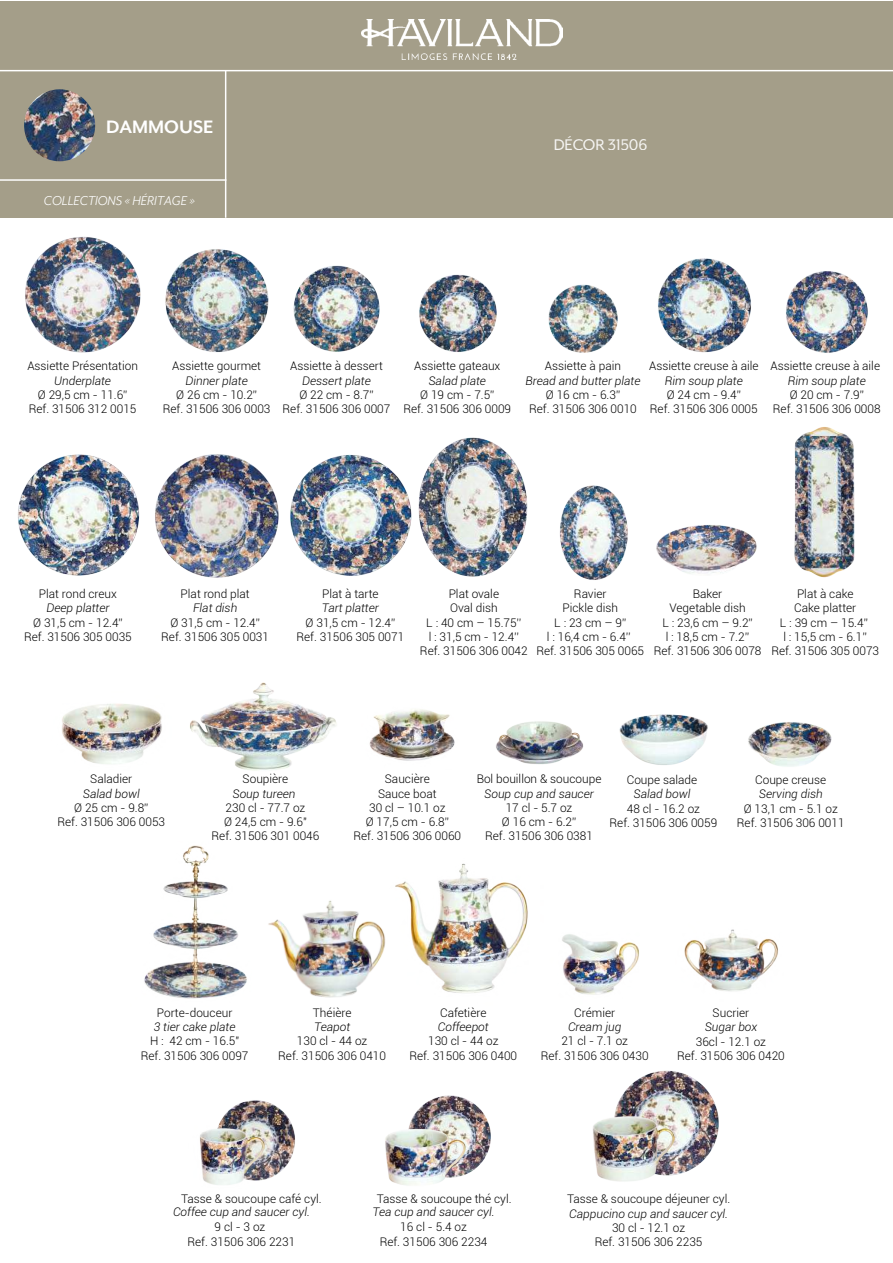
<style>
.page{position:relative;width:893px;height:1263px;background:#fff}
.page>*{position:absolute;margin:0;border:0;box-sizing:border-box;transform-origin:0 0}
.t1{font:700 20.7px "Mr Eaves XL Mod OT";color:#fff}
.t2{font:17.7px "Mr Eaves XL Mod OT";color:#fff}
.t3{font:italic 14.85px "Mr Eaves XL Mod OT";color:#fff}
.t4{font:300 11.85px/14.2px "Roboto";color:#000;text-align:center}
.t5{font:italic 300 11.85px "Roboto";color:#000}
</style>
<div class="page">
<div style="left:0;top:1px;width:892px;height:217px;background:#a49e89"></div>
<hr style="left:0;top:70px;width:892px;height:1px;background:#fff">
<hr style="left:0;top:179px;width:226px;height:2px;background:#fff">
<hr style="left:225px;top:71px;width:1px;height:147px;background:#fff">
<img style="left:25px;top:236px;width:116px;height:117px">
<img style="left:656px;top:525px;width:101px;height:49px">
<img style="left:496px;top:721px;width:88px;height:43px">
<img style="left:748px;top:722px;width:84px;height:45px">
<img style="left:619px;top:714px;width:89px;height:51px">
<img style="left:562px;top:934px;width:77px;height:61px">
<img style="left:548px;top:284px;width:70px;height:69px">
<img style="left:794px;top:426px;width:61px;height:152px">
<img style="left:18px;top:454px;width:122px;height:122px">
<img style="left:418px;top:437px;width:110px;height:140px">
<img style="left:155px;top:454px;width:124px;height:124px">
<img style="left:144px;top:845px;width:103px;height:154px">
<img style="left:560px;top:485px;width:68px;height:95px">
<img style="left:62px;top:704px;width:100px;height:60px">
<img style="left:369px;top:709px;width:86px;height:52px">
<img style="left:684px;top:929px;width:94px;height:62px">
<img style="left:225px;top:1100px;width:70px;height:75px">
<img style="left:200px;top:1114px;width:76px;height:71px">
<img style="left:619px;top:1070px;width:100px;height:101px">
<img style="left:593px;top:1101px;width:96px;height:81px">
<img style="left:413px;top:1095px;width:78px;height:73px">
<img style="left:385px;top:1117px;width:91px;height:68px">
<img style="left:268px;top:900px;width:116px;height:98px">
<img style="left:290px;top:454px;width:122px;height:122px">
<img style="left:658px;top:258px;width:93px;height:95px">
<img style="left:786px;top:271px;width:82px;height:82px">
<img style="left:293px;top:265px;width:87px;height:87px">
<img style="left:419px;top:274px;width:78px;height:78px">
<img style="left:165px;top:249px;width:104px;height:103px">
<img style="left:361px;top:19px;width:202px;height:41px">
<img style="left:190px;top:682px;width:147px;height:89px">
<img style="left:384px;top:863px;width:144px;height:130px">
<img style="left:24px;top:89px;width:71px;height:63px">
<img style="left:36px;top:152px;width:47px;height:9px">
<h1 class="t1" style="left:106px;top:116px;width:109px">DAMMOUSE</h1>
<p class="t3" style="left:44px;top:193px;width:153px">COLLECTIONS « HÉRITAGE »</p>
<h2 class="t2" style="left:553px;top:135px;width:96px">DÉCOR 31506</h2>
<p class="t4" style="left:27px;top:359px;width:112px">Assiette Présentation</p>
<p class="t5" style="left:54px;top:373px;width:58px">Underplate</p>
<p class="t4" style="left:29px;top:387px;width:109px">Ø 29,5 cm - 11.6”<br>Ref. 31506 312 0015</p>
<p class="t4" style="left:172px;top:359px;width:90px">Assiette gourmet</p>
<p class="t5" style="left:185px;top:373px;width:64px">Dinner plate</p>
<p class="t4" style="left:163px;top:387px;width:109px">Ø 26 cm - 10.2”<br>Ref. 31506 306 0003</p>
<p class="t4" style="left:290px;top:359px;width:94px">Assiette à dessert</p>
<p class="t5" style="left:302px;top:373px;width:70px">Dessert plate</p>
<p class="t4" style="left:283px;top:387px;width:109px">Ø 22 cm - 8.7”<br>Ref. 31506 306 0007</p>
<p class="t4" style="left:414px;top:359px;width:88px">Assiette gateaux</p>
<p class="t5" style="left:428px;top:373px;width:59px">Salad plate</p>
<p class="t4" style="left:403px;top:387px;width:109px">Ø 19 cm - 7.5”<br>Ref. 31506 306 0009</p>
<p class="t4" style="left:545px;top:359px;width:78px">Assiette à pain</p>
<p class="t5" style="left:525px;top:373px;width:116px">Bread and butter plate</p>
<p class="t4" style="left:529px;top:387px;width:109px">Ø 16 cm - 6.3”<br>Ref. 31506 306 0010</p>
<p class="t4" style="left:649px;top:359px;width:111px">Assiette creuse à aile</p>
<p class="t5" style="left:665px;top:373px;width:80px">Rim soup plate</p>
<p class="t4" style="left:650px;top:387px;width:109px">Ø 24 cm - 9.4”<br>Ref. 31506 306 0005</p>
<p class="t4" style="left:771px;top:359px;width:111px">Assiette creuse à aile</p>
<p class="t5" style="left:788px;top:373px;width:80px">Rim soup plate</p>
<p class="t4" style="left:773px;top:387px;width:109px">Ø 20 cm - 7.9”<br>Ref. 31506 306 0008</p>
<p class="t4" style="left:39px;top:587px;width:80px">Plat rond creux</p>
<p class="t5" style="left:46px;top:601px;width:65px">Deep platter</p>
<p class="t4" style="left:24px;top:615px;width:109px">Ø 31,5 cm - 12.4”<br>Ref. 31506 305 0035</p>
<p class="t4" style="left:181px;top:587px;width:71px">Plat rond plat</p>
<p class="t5" style="left:193px;top:601px;width:46px">Flat dish</p>
<p class="t4" style="left:161px;top:615px;width:109px">Ø 31,5 cm - 12.4”<br>Ref. 31506 305 0031</p>
<p class="t4" style="left:322px;top:587px;width:58px">Plat à tarte</p>
<p class="t5" style="left:322px;top:601px;width:59px">Tart platter</p>
<p class="t4" style="left:296px;top:615px;width:109px">Ø 31,5 cm - 12.4”<br>Ref. 31506 305 0071</p>
<p class="t4" style="left:420px;top:587px;width:109px">Plat ovale<br>Oval dish<br>L : 40 cm – 15.75’’<br>l : 31,5 cm - 12.4’’<br>Ref. 31506 306 0042</p>
<p class="t4" style="left:771px;top:587px;width:109px">Plat à cake<br>Cake platter<br>L : 39 cm – 15.4”<br>l : 15,5 cm - 6.1’’<br>Ref. 31506 305 0073</p>
<p class="t4" style="left:654px;top:587px;width:109px">Baker<br>Vegetable dish<br>L : 23,6 cm – 9.2”<br>l : 18,5 cm - 7.2’’<br>Ref. 31506 306 0078</p>
<p class="t4" style="left:536px;top:587px;width:109px">Ravier<br>Pickle dish<br>L : 23 cm – 9”<br>l : 16,4 cm - 6.4’’<br>Ref. 31506 305 0065</p>
<p class="t4" style="left:90px;top:772px;width:43px">Saladier</p>
<p class="t5" style="left:83px;top:787px;width:58px">Salad bowl</p>
<p class="t4" style="left:57px;top:801px;width:109px">Ø 25 cm - 9.8”<br>Ref. 31506 306 0053</p>
<p class="t4" style="left:243px;top:772px;width:47px">Soupière</p>
<p class="t5" style="left:233px;top:787px;width:64px">Soup tureen</p>
<p class="t4" style="left:212px;top:801px;width:109px">230 cl - 77.7 oz<br>Ø 24,5 cm - 9.6"<br>Ref. 31506 301 0046</p>
<p class="t4" style="left:353px;top:772px;width:109px">Saucière<br>Sauce boat<br>30 cl – 10.1 oz<br>Ø 17,5 cm - 6.8”<br>Ref. 31506 306 0060</p>
<p class="t4" style="left:477px;top:772px;width:126px">Bol bouillon &amp; soucoupe</p>
<p class="t5" style="left:484px;top:787px;width:111px">Soup cup and saucer</p>
<p class="t4" style="left:485px;top:801px;width:109px">17 cl - 5.7 oz<br>Ø 16 cm - 6.2”<br>Ref. 31506 306 0381</p>
<p class="t4" style="left:627px;top:773px;width:72px">Coupe salade</p>
<p class="t5" style="left:634px;top:787px;width:58px">Salad bowl</p>
<p class="t4" style="left:609px;top:801px;width:109px">48 cl - 16.2 oz<br>Ref. 31506 306 0059</p>
<p class="t4" style="left:755px;top:773px;width:73px">Coupe creuse</p>
<p class="t5" style="left:759px;top:787px;width:65px">Serving dish</p>
<p class="t4" style="left:737px;top:801px;width:109px">Ø 13,1 cm - 5.1 oz<br>Ref. 31506 306 0011</p>
<p class="t4" style="left:157px;top:1006px;width:77px">Porte-douceur</p>
<p class="t5" style="left:154px;top:1020px;width:83px">3 tier cake plate</p>
<p class="t4" style="left:141px;top:1034px;width:109px">H : 42 cm - 16.5"<br>Ref. 31506 306 0097</p>
<p class="t4" style="left:313px;top:1006px;width:40px">Théière</p>
<p class="t5" style="left:314px;top:1020px;width:37px">Teapot</p>
<p class="t4" style="left:278px;top:1034px;width:109px">130 cl - 44 oz<br>Ref. 31506 306 0410</p>
<p class="t4" style="left:440px;top:1006px;width:48px">Cafetière</p>
<p class="t5" style="left:438px;top:1020px;width:52px">Coffeepot</p>
<p class="t4" style="left:409px;top:1034px;width:109px">130 cl - 44 oz<br>Ref. 31506 306 0400</p>
<p class="t4" style="left:574px;top:1006px;width:42px">Crémier</p>
<p class="t5" style="left:568px;top:1020px;width:55px">Cream jug</p>
<p class="t4" style="left:541px;top:1034px;width:109px">21 cl - 7.1 oz<br>Ref. 31506 306 0430</p>
<p class="t4" style="left:713px;top:1006px;width:38px">Sucrier</p>
<p class="t5" style="left:705px;top:1020px;width:54px">Sugar box</p>
<p class="t4" style="left:677px;top:1034px;width:109px">36cl - 12.1 oz<br>Ref. 31506 306 0420</p>
<p class="t4" style="left:181px;top:1192px;width:142px">Tasse &amp; soucoupe café cyl.</p>
<p class="t5" style="left:173px;top:1205px;width:138px">Coffee cup and saucer cyl.</p>
<p class="t4" style="left:187px;top:1220px;width:109px">9 cl - 3 oz<br>Ref. 31506 306 2231</p>
<p class="t4" style="left:377px;top:1192px;width:136px">Tasse &amp; soucoupe thé cyl.</p>
<p class="t5" style="left:373px;top:1205px;width:123px">Tea cup and saucer cyl.</p>
<p class="t4" style="left:380px;top:1220px;width:109px">16 cl - 5.4 oz<br>Ref. 31506 306 2234</p>
<p class="t4" style="left:567px;top:1192px;width:165px">Tasse &amp; soucoupe déjeuner cyl.</p>
<p class="t5" style="left:569px;top:1207px;width:160px">Cappucino cup and saucer cyl.</p>
<p class="t4" style="left:595px;top:1221px;width:109px">30 cl - 12.1 oz<br>Ref. 31506 306 2235</p>
</div>
